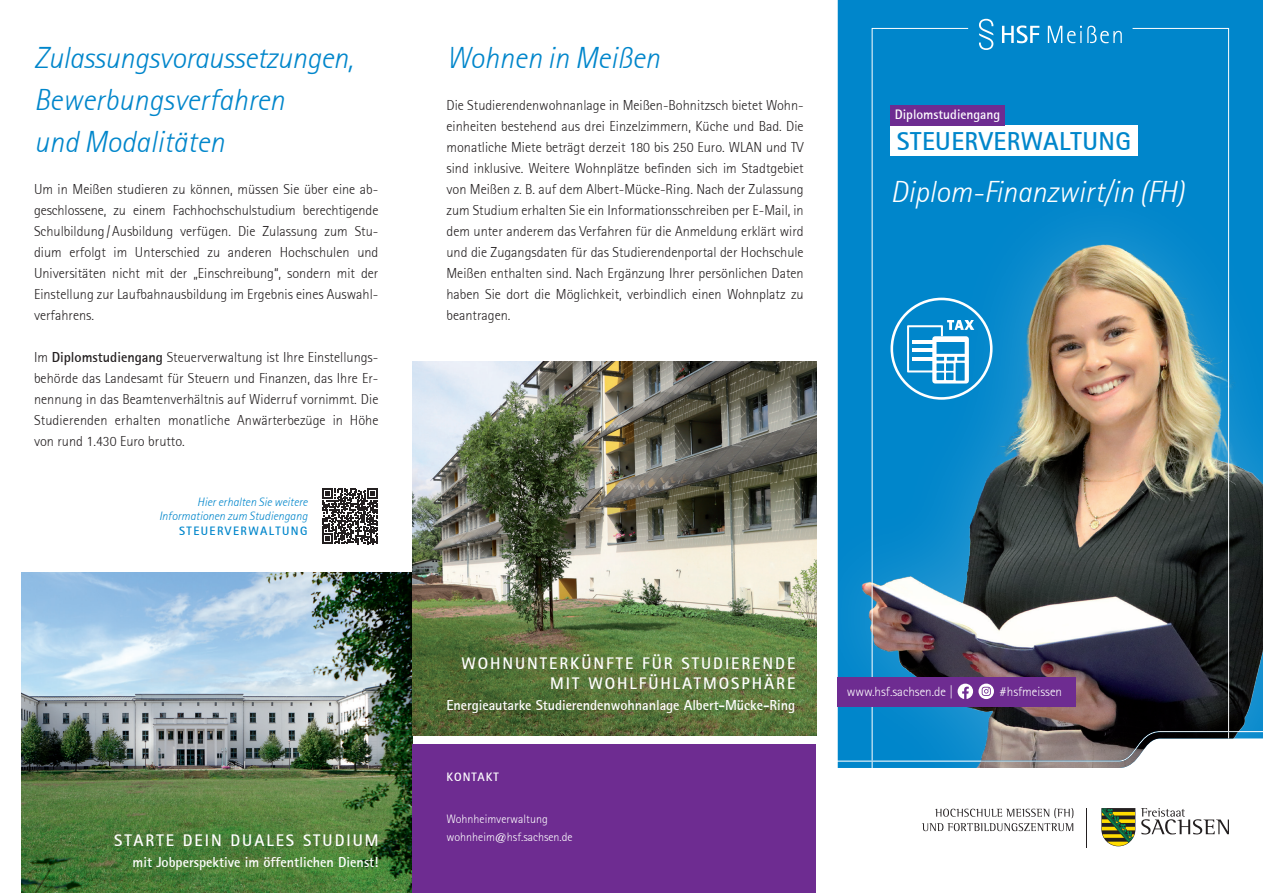
<style>
.page{position:relative;width:1263px;height:893px;background:#fff}
.page>*{position:absolute;margin:0;border:0;box-sizing:border-box;transform-origin:0 0}
.t1{font:italic 300 30px/42px "Rotis Sans Serif";color:#0086cb}
.t2{font:italic 300 30px "Rotis Sans Serif";color:#fff}
.t3{font:700 25.5px "Rotis Sans Serif";letter-spacing:.02em;color:#0086cb}
.t4{font:700 16.5px/19.8px "Rotis Sans Serif";letter-spacing:.12em;color:#fff;text-align:right}
.t5{font:300 14.25px/21px "Rotis Sans Serif";color:#231f20;text-align:justify}
.t6{font:700 14.25px "Rotis Sans Serif";letter-spacing:-.005em;color:#fff}
.t7{font:700 13.5px "Rotis Sans Serif";color:#fff}
.t8{font:300 13.05px "Rotis Sans Serif";color:#fff}
.t9{font:italic 300 12px/14.4px "Rotis Sans Serif";color:#0086cb;text-align:right}
.t10{font:300 12px/18.6px "Rotis Sans Serif";color:#fff}
.t11{font:700 12px "Rotis Sans Serif";letter-spacing:.12em;color:#0086cb}
.t12{font:700 12px "Rotis Sans Serif";letter-spacing:.08em;color:#fff}
.s1{font-weight:700}
.s2{font-size:13.5px}
</style>
<div class="page">
<svg style="left:922px;top:808px;width:151px;height:23px"></svg>
<svg style="left:1141px;top:808px;width:88px;height:26px"></svg>
<svg style="left:1101px;top:808px;width:34px;height:38px"></svg>
<hr style="left:1087px;top:808px;width:1px;height:39px;background:#231f20">
<div style="left:838px;top:0;width:425px;height:171px;background:#0086cb"></div>
<div style="left:838px;top:171px;width:425px;height:597px;background:#0086cb"></div>
<img style="left:861px;top:244px;width:402px;height:524px">
<img style="left:871px;top:28px;width:358px;height:740px">
<img style="left:21px;top:572px;width:391px;height:321px">
<svg style="left:322px;top:488px;width:56px;height:56px"></svg>
<svg style="left:890px;top:298px;width:102px;height:102px"></svg>
<svg style="left:979px;top:19px;width:14px;height:31px"></svg>
<svg style="left:1002px;top:25px;width:37px;height:18px"></svg>
<svg style="left:1048px;top:26px;width:74px;height:17px"></svg>
<div style="left:890px;top:126px;width:247px;height:30px;background:#fff"></div>
<div style="left:890px;top:105px;width:114px;height:21px;background:#6e2c91"></div>
<div style="left:838px;top:677px;width:238px;height:30px;background:#6e2c91"></div>
<svg style="left:957px;top:684px;width:37px;height:15px"></svg>
<div style="left:412px;top:744px;width:404px;height:149px;background:#6e2c91"></div>
<img style="left:412px;top:362px;width:404px;height:374px">
<h1 class="t1" style="left:34px;top:37px;width:321px">Zulassungsvoraussetzungen,<br>Bewerbungsverfahren<br>und Modalitäten</h1>
<p class="t5" style="left:34px;top:178px;width:346px">Um in Meißen studieren zu können, müssen Sie über eine ab&shy;geschlossene, zu einem Fachhochschulstudium berechtigende Schulbildung /Ausbildung verfügen. Die Zulassung zum Stu&shy;dium erfolgt im Unterschied zu anderen Hochschulen und Universitäten nicht mit der „Einschreibung“, sondern mit der Einstellung zur Laufbahnausbildung im Ergebnis eines Auswahl&shy;verfahrens.</p>
<p class="t5" style="left:34px;top:346px;width:346px">Im <span class="s1">Diplomstudiengang</span> Steuerverwaltung ist Ihre Einstellungs&shy;behörde das Landesamt für Steuern und Finanzen, das Ihre Er&shy;nennung in das Beamtenverhältnis auf Widerruf vornimmt. Die Studierenden erhalten monatliche Anwärterbezüge in Höhe von rund 1.430 Euro brutto.</p>
<p class="t9" style="left:159px;top:495px;width:150px">Hier erhalten Sie weitere<br>Informationen zum Studiengang</p>
<p class="t11" style="left:179px;top:523px;width:130px">STEUERVERWALTUNG</p>
<p class="t4" style="left:114px;top:830px;width:266px">STARTE DEIN DUALES STUDIUM</p>
<p class="t6" style="left:133px;top:854px;width:247px">mit Jobperspektive im öffentlichen Dienst!</p>
<h1 class="t1" style="left:446px;top:37px;width:215px">Wohnen in Meißen</h1>
<p class="t5" style="left:446px;top:94px;width:359px">Die Studierendenwohnanlage in Meißen-Bohnitzsch bietet Wohn&shy;einheiten bestehend aus drei Einzelzimmern, Küche und Bad. Die monatliche Miete beträgt derzeit 180 bis 250 Euro. WLAN und TV sind inklusive. Weitere Wohnplätze befinden sich im Stadtgebiet von Meißen z. B. auf dem Albert-Mücke-Ring. Nach der Zulassung zum Studium erhalten Sie ein Informationsschreiben per E-Mail, in dem unter anderem das Verfahren für die Anmeldung erklärt wird und die Zugangsdaten für das Studierendenportal der Hochschule Meißen enthalten sind. Nach Ergänzung Ihrer persönlichen Daten haben Sie dort die Möglichkeit, verbindlich einen Wohnplatz zu beantragen.</p>
<p class="t7" style="left:895px;top:106px;width:107px">Diplomstudiengang</p>
<h2 class="t3" style="left:897px;top:125px;width:236px">STEUERVERWALTUNG</h2>
<h1 class="t2" style="left:890px;top:175px;width:295px">Diplom-Finanzwirt/in (FH)</h1>
<p class="t4" style="left:461px;top:653px;width:335px">WOHNUNTERKÜNFTE FÜR STUDIERENDE<br>MIT WOHLFÜHLATMOSPHÄRE</p>
<p class="t6" style="left:446px;top:697px;width:350px">Energieautarke Studierendenwohnanlage Albert-Mücke-Ring</p>
<p class="t12" style="left:446px;top:770px;width:54px">KONTAKT</p>
<p class="t10" style="left:446px;top:809px;width:128px">Wohnheimverwaltung wohnheim@hsf.sachsen.de</p>
<p class="t8" style="left:847px;top:684px;width:108px">www.hsf.sachsen.de |</p>
<p class="t8" style="left:999px;top:684px;width:65px"><span class="s2">#</span>hsfmeissen</p>
</div>
